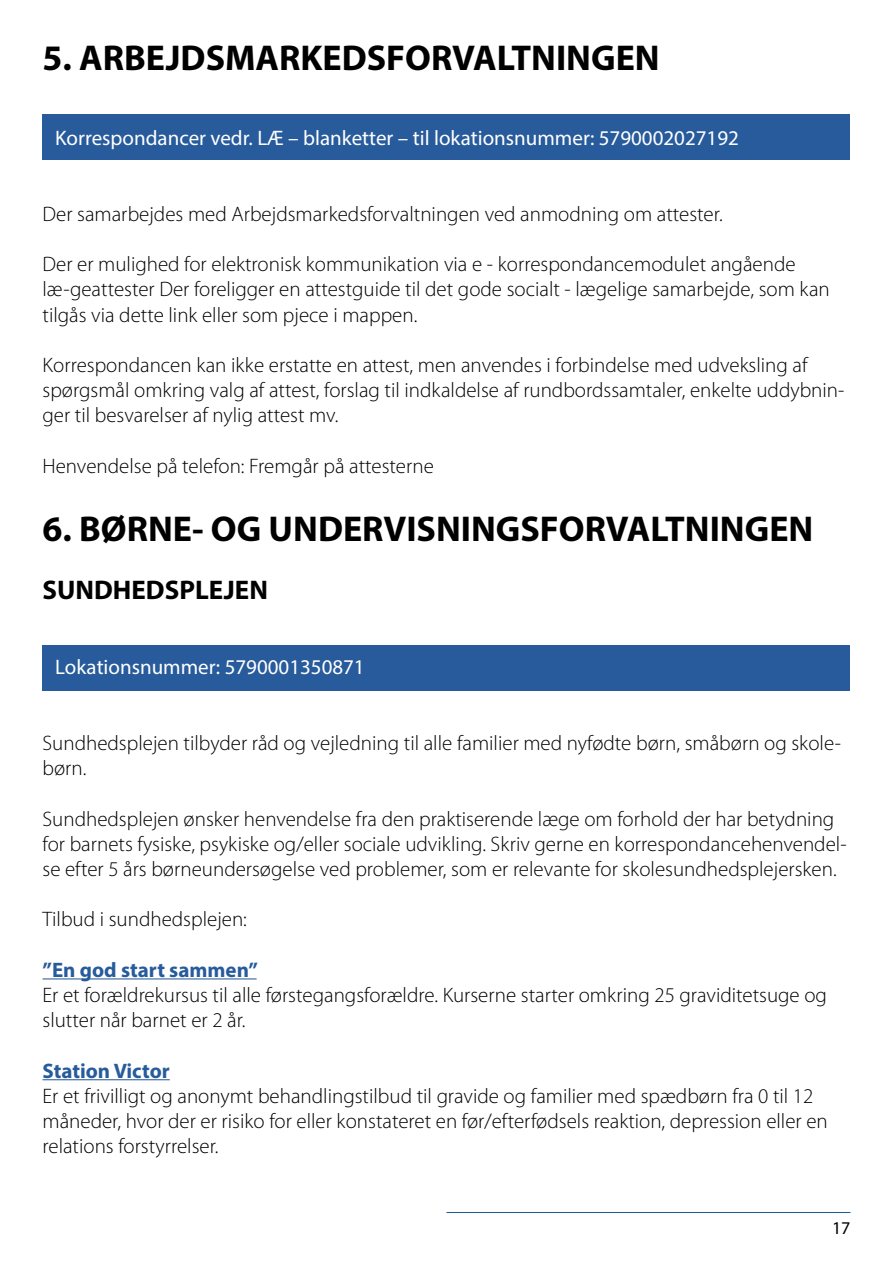
<style>
.page{position:relative;width:893px;height:1263px;background:#fff}
.page>*{position:absolute;margin:0;border:0;box-sizing:border-box;transform-origin:0 0}
.OVERSKRIFT{font:700 36px "Myriad Pro";color:#000}
.UNDEROVERSKRIFT{font:700 27px "Myriad Pro";color:#000}
.BRØDTEKST{font:300 21px/25.2px "Myriad Pro";color:#000}
.BRØDTEKST-2{font:21px "Myriad Pro";color:#fff}
.UNDER-UNDEROVERSKRIF{font:700 21px "Myriad Pro";color:#275b9b}
.t1{font:18px "Myriad Pro";color:#000}
</style>
<div class="page">
<hr style="left:446px;top:1212px;width:404px;height:1px;background:#275b9b">
<div style="left:43px;top:114px;width:807px;height:46px;background:#275b9b"></div>
<div style="left:43px;top:645px;width:807px;height:45px;background:#275b9b"></div>
<hr style="left:43px;top:978px;width:214px;height:1px;background:#275b9b">
<hr style="left:43px;top:1079px;width:127px;height:1px;background:#275b9b">
<p class="OVERSKRIFT" style="left:43px;top:34px;width:619px">5. ARBEJDSMARKEDSFORVALTNINGEN</p>
<p class="BRØDTEKST-2" style="left:55px;top:125px;width:685px">Korrespondancer vedr. LÆ – blanketter – til lokationsnummer: 5790002027192</p>
<p class="BRØDTEKST" style="left:43px;top:201px;width:682px">Der samarbejdes med Arbejdsmarkedsforvaltningen ved anmodning om attester.</p>
<p class="BRØDTEKST" style="left:43px;top:252px;width:789px">Der er mulighed for elektronisk kommunikation via e - korrespondancemodulet angående læ-geattester Der foreligger en attestguide til det gode socialt - lægelige samarbejde, som kan tilgås via dette link eller som pjece i mappen.</p>
<p class="BRØDTEKST" style="left:43px;top:353px;width:803px">Korrespondancen kan ikke erstatte en attest, men anvendes i forbindelse med udveksling af spørgsmål omkring valg af attest, forslag til indkaldelse af rundbordssamtaler, enkelte uddybnin&shy;ger til besvarelser af nylig attest mv.</p>
<p class="BRØDTEKST" style="left:43px;top:453px;width:393px">Henvendelse på telefon: Fremgår på attesterne</p>
<p class="OVERSKRIFT" style="left:43px;top:506px;width:772px">6. BØRNE- OG UNDERVISNINGSFORVALTNINGEN</p>
<p class="UNDEROVERSKRIFT" style="left:43px;top:572px;width:227px">SUNDHEDSPLEJEN</p>
<p class="BRØDTEKST-2" style="left:55px;top:654px;width:311px">Lokationsnummer: 5790001350871</p>
<p class="BRØDTEKST" style="left:43px;top:731px;width:800px">Sundhedsplejen tilbyder råd og vejledning til alle familier med nyfødte børn, småbørn og skole&shy;børn.</p>
<p class="BRØDTEKST" style="left:43px;top:806px;width:806px">Sundhedsplejen ønsker henvendelse fra den praktiserende læge om forhold der har betydning for barnets fysiske, psykiske og/eller sociale udvikling. Skriv gerne en korrespondancehenvendel&shy;se efter 5 års børneundersøgelse ved problemer, som er relevante for skolesundhedsplejersken.</p>
<p class="BRØDTEKST" style="left:43px;top:907px;width:206px">Tilbud i sundhedsplejen:</p>
<p class="UNDER-UNDEROVERSKRIF" style="left:43px;top:956px;width:217px">”En god start sammen”</p>
<p class="BRØDTEKST" style="left:43px;top:983px;width:786px">Er et forældrekursus til alle førstegangsforældre. Kurserne starter omkring 25 graviditetsuge og slutter når barnet er 2 år.</p>
<p class="UNDER-UNDEROVERSKRIF" style="left:43px;top:1057px;width:129px">Station Victor</p>
<p class="BRØDTEKST" style="left:43px;top:1083px;width:787px">Er et frivilligt og anonymt behandlingstilbud til gravide og familier med spædbørn fra 0 til 12 måneder, hvor der er risiko for eller konstateret en før/efterfødsels reaktion, depression eller en relations forstyrrelser.</p>
<p class="t1" style="left:832px;top:1217px;width:20px">17</p>
</div>
